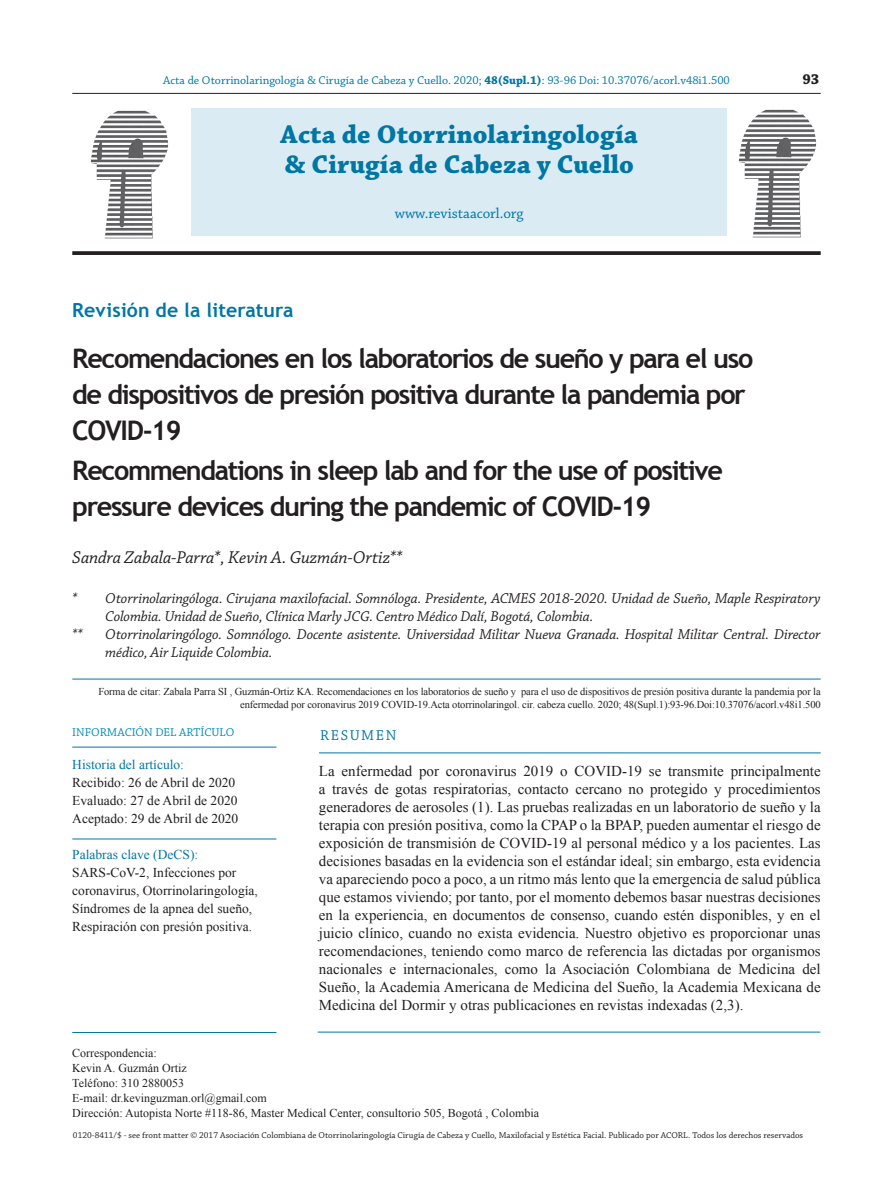
<style>
.page{position:relative;width:893px;height:1191px;background:#fff}
.page>*{position:absolute;margin:0;border:0;box-sizing:border-box;transform-origin:0 0}
.t1{font:700 27px/36px "Trebuchet MS";letter-spacing:-.05em;color:#231f20}
.t2{font:700 27px/30px "Chaparral Pro";color:#0076a3}
.t3{font:700 19.5px "Trebuchet MS";letter-spacing:.005em;color:#0076a3}
.t4{font:italic 18px "Chaparral Pro";letter-spacing:-.005em;color:#231f20}
.t5{font:15px/18px "Times New Roman";color:#231f20;text-align:justify}
.t6{font:italic 15px/18px "Chaparral Pro";letter-spacing:-.01em;color:#231f20}
.t7{font:15px "Chaparral Pro";color:#0076a3}
.t8{font:15px "Chaparral Pro";letter-spacing:.105em;color:#0076a3}
.t9{font:700 15px "Chaparral Pro";color:#231f20}
.t10{font:13.5px/18px "Times New Roman";color:#231f20}
.t11{font:13.5px "Times New Roman";color:#0076a3}
.t12{font:12px/15px "Times New Roman";color:#231f20}
.t13{font:12px "Chaparral Pro";color:#0076a3}
.t14{font:12px "Chaparral Pro";color:#008ab3}
.t15{font:10.5px/12.9px "Times New Roman";letter-spacing:-.01em;color:#231f20;text-align:right}
.t16{font:9px "Chaparral Pro";color:#231f20}
.s1{font-weight:700}
</style>
<div class="page">
<hr style="left:72px;top:93px;width:749px;height:1px;background:#231f20">
<hr style="left:319px;top:752px;width:502px;height:1px;background:#0076a3">
<div style="left:191px;top:108px;width:536px;height:128px;background:#daebf4"></div>
<svg style="left:72px;top:251px;width:749px;height:4px;background:#302c2d"></svg>
<hr style="left:72px;top:679px;width:749px;height:1px;background:#0076a3">
<hr style="left:72px;top:1032px;width:204px;height:1px;background:#0076a3">
<hr style="left:318px;top:1031px;width:502px;height:1px;background:#0076a3">
<img style="left:739px;top:109px;width:77px;height:128px">
<img style="left:91px;top:110px;width:77px;height:128px">
<hr style="left:72px;top:838px;width:204px;height:1px;background:#0076a3">
<hr style="left:72px;top:747px;width:204px;height:1px;background:#0076a3">
<p class="t13" style="left:163px;top:74px;width:568px">Acta de Otorrinolaringología &amp; Cirugía de Cabeza y Cuello. 2020; <span class="s1">48(Supl.1)</span>: 93-96 Doi: 10.37076/acorl.v48i1.500</p>
<p class="t9" style="left:802px;top:71px;width:18px">93</p>
<h1 class="t2" style="left:281px;top:121px;width:359px">Acta de Otorrinolaringología &amp; Cirugía de Cabeza y Cuello</h1>
<p class="t7" style="left:395px;top:205px;width:130px">www.revistaacorl.org</p>
<h2 class="t3" style="left:72px;top:298px;width:223px">Revisión de la literatura</h2>
<h1 class="t1" style="left:72px;top:340px;width:683px">Recomendaciones en los laboratorios de sueño y para el uso de dispositivos de presión positiva durante la pandemia por<br>COVID-19</h1>
<h1 class="t1" style="left:72px;top:453px;width:652px">Recommendations in sleep lab and for the use of positive pressure devices during the pandemic of COVID-19</h1>
<p class="t4" style="left:72px;top:547px;width:332px">Sandra Zabala-Parra*, Kevin A. Guzmán-Ortiz**</p>
<p class="t6" style="left:72px;top:590px;width:750px">* Otorrinolaringóloga. Cirujana maxilofacial. Somnóloga. Presidente, ACMES 2018-2020. Unidad de Sueño, Maple Respiratory</p>
<p class="t6" style="left:105px;top:608px;width:490px">Colombia. Unidad de Sueño, Clínica Marly JCG. Centro Médico Dalí, Bogotá, Colombia.</p>
<p class="t6" style="left:72px;top:626px;width:12px">**</p>
<p class="t6" style="left:105px;top:626px;width:717px">Otorrinolaringólogo. Somnólogo. Docente asistente. Universidad Militar Nueva Granada. Hospital Militar Central. Director médico, Air Liquide Colombia.</p>
<p class="t15" style="left:98px;top:684px;width:724px">Forma de citar: Zabala Parra SI , Guzmán-Ortiz KA. Recomendaciones en los laboratorios de sueño y para el uso de dispositivos de presión positiva durante la pandemia por la enfermedad por coronavirus 2019 COVID-19.Acta otorrinolaringol. cir. cabeza cuello. 2020; 48(Supl.1):93-96.Doi:10.37076/acorl.v48i1.500</p>
<p class="t14" style="left:72px;top:725px;width:164px">INFORMACIÓN DEL ARTÍCULO</p>
<p class="t11" style="left:72px;top:755px;width:113px">Historia del artículo:</p>
<p class="t10" style="left:72px;top:773px;width:168px">Recibido: 26 de Abril de 2020<br>Evaluado: 27 de Abril de 2020<br>Aceptado: 29 de Abril de 2020</p>
<p class="t11" style="left:72px;top:845px;width:127px">Palabras clave (DeCS):</p>
<p class="t10" style="left:72px;top:863px;width:187px">SARS-CoV-2, Infecciones por coronavirus, Otorrinolaringología, Síndromes de la apnea del sueño, Respiración con presión positiva.</p>
<p class="t8" style="left:320px;top:727px;width:78px">RESUMEN</p>
<p class="t5" style="left:319px;top:761px;width:503px">La enfermedad por coronavirus 2019 o COVID-19 se transmite principalmente a través de gotas respiratorias, contacto cercano no protegido y procedimientos generadores de aerosoles (1). Las pruebas realizadas en un laboratorio de sueño y la terapia con presión positiva, como la CPAP o la BPAP, pueden aumentar el riesgo de exposición de transmisión de COVID-19 al personal médico y a los pacientes. Las decisiones basadas en la evidencia son el estándar ideal; sin embargo, esta evidencia va apareciendo poco a poco, a un ritmo más lento que la emergencia de salud pública que estamos viviendo; por tanto, por el momento debemos basar nuestras decisiones en la experiencia, en documentos de consenso, cuando estén disponibles, y en el juicio clínico, cuando no exista evidencia. Nuestro objetivo es proporcionar unas recomendaciones, teniendo como marco de referencia las dictadas por organismos nacionales e internacionales, como la Asociación Colombiana de Medicina del Sueño, la Academia Americana de Medicina del Sueño, la Academia Mexicana de Medicina del Dormir y otras publicaciones en revistas indexadas (2,3).</p>
<p class="t12" style="left:72px;top:1045px;width:468px">Correspondencia:<br>Kevin A. Guzmán Ortiz<br>Teléfono: 310 2880053<br>E-mail: dr.kevinguzman.orl@gmail.com<br>Dirección: Autopista Norte #118-86, Master Medical Center, consultorio 505, Bogotá , Colombia</p>
<p class="t16" style="left:73px;top:1130px;width:732px">0120-8411/$ - see front matter © 2017 Asociación Colombiana de Otorrinolaringología Cirugía de Cabeza y Cuello, Maxilofacial y Estética Facial. Publicado por ACORL. Todos los derechos reservados</p>
</div>
